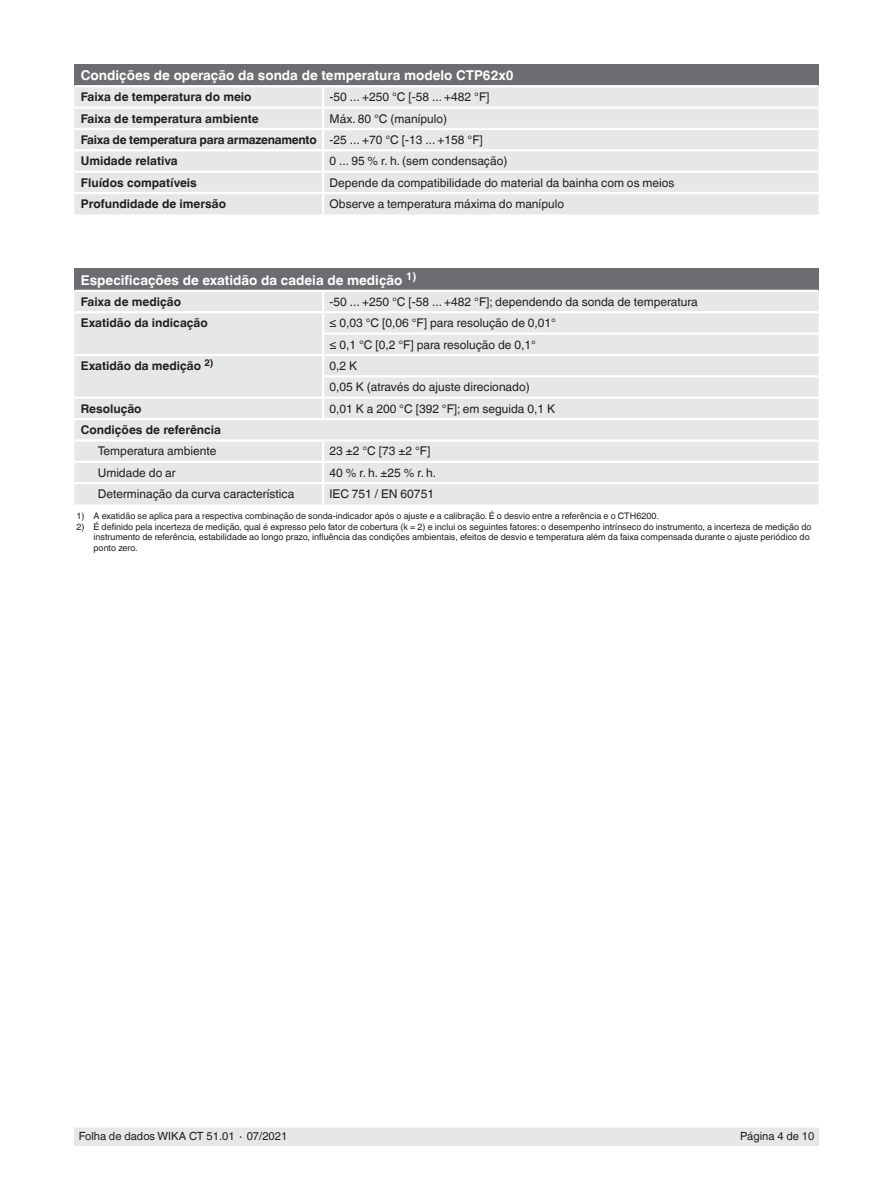
<style>
.page{position:relative;width:893px;height:1188px;background:#fff}
.page>*{position:absolute;margin:0;border:0;box-sizing:border-box;transform-origin:0 0}
.t1{font:700 13.5px "Helvetica World";color:#fff}
.t2{font:12px/21.3px "Helvetica World";color:#231f20}
.t3{font:700 12px "Helvetica World";color:#231f20}
.t4{font:700 12px/21.3px "Helvetica World";letter-spacing:-.02em;color:#231f20}
.t5{font:11.25px "Helvetica World";color:#231f20}
.t6{font:9px/10.5px "Helvetica World";color:#231f20}
.s1{font-weight:400}
</style>
<div class="page">
<div style="left:74px;top:1128px;width:745px;height:17px;background:#e6e7e9"></div>
<div style="left:74px;top:64px;width:745px;height:22px;background:#6c6d70"></div>
<div style="left:74px;top:87px;width:745px;height:127px;background:#e6e7e9"></div>
<hr style="left:74px;top:85px;width:249px;height:2px;background:#fff">
<hr style="left:323px;top:85px;width:496px;height:2px;background:#fff">
<hr style="left:74px;top:106px;width:249px;height:3px;background:#fff">
<hr style="left:323px;top:106px;width:496px;height:3px;background:#fff">
<hr style="left:74px;top:128px;width:249px;height:2px;background:#fff">
<hr style="left:323px;top:128px;width:496px;height:2px;background:#fff">
<hr style="left:74px;top:149px;width:249px;height:2px;background:#fff">
<hr style="left:323px;top:149px;width:496px;height:2px;background:#fff">
<hr style="left:322px;top:151px;width:2px;height:20px;background:#fff">
<hr style="left:74px;top:171px;width:249px;height:2px;background:#fff">
<hr style="left:323px;top:171px;width:496px;height:2px;background:#fff">
<svg style="left:322px;top:173px;width:2px;height:19px"></svg>
<hr style="left:74px;top:192px;width:249px;height:2px;background:#fff">
<hr style="left:323px;top:192px;width:496px;height:2px;background:#fff">
<hr style="left:322px;top:194px;width:2px;height:20px;background:#fff">
<svg style="left:322px;top:87px;width:2px;height:62px"></svg>
<div style="left:74px;top:268px;width:745px;height:23px;background:#6c6d70"></div>
<div style="left:74px;top:292px;width:745px;height:213px;background:#e6e7e9"></div>
<hr style="left:74px;top:439px;width:249px;height:3px;background:#fff">
<hr style="left:323px;top:439px;width:496px;height:3px;background:#fff">
<hr style="left:74px;top:311px;width:249px;height:2px;background:#fff">
<hr style="left:74px;top:354px;width:249px;height:2px;background:#fff">
<hr style="left:74px;top:397px;width:249px;height:2px;background:#fff">
<hr style="left:74px;top:418px;width:249px;height:2px;background:#fff">
<hr style="left:323px;top:418px;width:496px;height:2px;background:#fff">
<hr style="left:74px;top:461px;width:249px;height:2px;background:#fff">
<hr style="left:74px;top:482px;width:249px;height:2px;background:#fff">
<hr style="left:323px;top:354px;width:496px;height:2px;background:#fff">
<hr style="left:322px;top:375px;width:497px;height:2px;background:#fff">
<hr style="left:322px;top:377px;width:2px;height:20px;background:#fff">
<hr style="left:323px;top:397px;width:496px;height:2px;background:#fff">
<svg style="left:322px;top:399px;width:2px;height:19px"></svg>
<hr style="left:323px;top:461px;width:496px;height:2px;background:#fff">
<svg style="left:322px;top:442px;width:2px;height:40px"></svg>
<hr style="left:323px;top:482px;width:496px;height:2px;background:#fff">
<hr style="left:322px;top:484px;width:2px;height:21px;background:#fff">
<hr style="left:74px;top:290px;width:249px;height:2px;background:#fff">
<hr style="left:323px;top:290px;width:496px;height:2px;background:#fff">
<hr style="left:323px;top:311px;width:496px;height:2px;background:#fff">
<hr style="left:322px;top:332px;width:497px;height:3px;background:#fff">
<svg style="left:322px;top:292px;width:2px;height:83px"></svg>
<p class="t1" style="left:81px;top:67px;width:434px">Condições de operação da sonda de temperatura modelo CTP62x0</p>
<p class="t3" style="left:81px;top:90px;width:172px">Faixa de temperatura do meio</p>
<p class="t2" style="left:330px;top:86px;width:161px">-50 ... +250 °C [-58 ... +482 °F]</p>
<p class="t3" style="left:81px;top:111px;width:179px">Faixa de temperatura ambiente</p>
<p class="t4" style="left:81px;top:108px;width:404px;text-indent:249px"><span class="s1">Máx. 80 °C (manípulo)<br></span>Faixa de temperatura para armazenamento <span class="s1">-25 ... +70 °C [-13 ... +158 °F]<br></span>Umidade relativa</p>
<p class="t2" style="left:330px;top:151px;width:179px">0 ... 95 % r. h. (sem condensação)</p>
<p class="t3" style="left:81px;top:176px;width:118px">Fluídos compatíveis</p>
<p class="t2" style="left:330px;top:172px;width:346px">Depende da compatibilidade do material da bainha com os meios</p>
<p class="t3" style="left:81px;top:197px;width:147px">Profundidade de imersão</p>
<p class="t2" style="left:330px;top:193px;width:236px">Observe a temperatura máxima do manípulo</p>
<p class="t1" style="left:81px;top:272px;width:337px">Especificações de exatidão da cadeia de medição <sup>1)</sup></p>
<p class="t3" style="left:81px;top:295px;width:102px">Faixa de medição</p>
<p class="t2" style="left:330px;top:291px;width:370px">-50 ... +250 °C [-58 ... +482 °F]; dependendo da sonda de temperatura</p>
<p class="t3" style="left:81px;top:316px;width:128px">Exatidão da indicação</p>
<p class="t2" style="left:330px;top:312px;width:228px">≤ 0,03 °C [0,06 °F] para resolução de 0,01° ≤ 0,1 °C [0,2 °F] para resolução de 0,1°</p>
<p class="t3" style="left:81px;top:359px;width:134px">Exatidão da medição <sup>2)</sup></p>
<p class="t2" style="left:330px;top:355px;width:202px">0,2 K<br>0,05 K (através do ajuste direcionado)</p>
<p class="t3" style="left:81px;top:402px;width:62px">Resolução</p>
<p class="t2" style="left:330px;top:398px;width:227px">0,01 K a 200 °C [392 °F]; em seguida 0,1 K</p>
<p class="t3" style="left:81px;top:423px;width:142px">Condições de referência</p>
<p class="t2" style="left:98px;top:441px;width:120px">Temperatura ambiente</p>
<p class="t2" style="left:330px;top:441px;width:102px">23 ±2 °C [73 ±2 °F]</p>
<p class="t2" style="left:98px;top:462px;width:80px">Umidade do ar</p>
<p class="t2" style="left:330px;top:462px;width:108px">40 % r. h. ±25 % r. h.</p>
<p class="t2" style="left:98px;top:483px;width:198px">Determinação da curva característica</p>
<p class="t2" style="left:330px;top:483px;width:106px">IEC 751 / EN 60751</p>
<p class="t6" style="left:77px;top:511px;width:584px">1) A exatidão se aplica para a respectiva combinação de sonda-indicador após o ajuste e a calibração. É o desvio entre a referência e o CTH6200.</p>
<p class="t6" style="left:94px;top:522px;width:719px;text-indent:-17px">2) É definido pela incerteza de medição, qual é expresso pelo fator de cobertura (k = 2) e inclui os seguintes fatores: o desempenho intrínseco do instrumento, a incerteza de medição do instrumento de referência, estabilidade ao longo prazo, influência das condições ambientais, efeitos de desvio e temperatura além da faixa compensada durante o ajuste periódico do ponto zero.</p>
<p class="t5" style="left:79px;top:1130px;width:210px">Folha de dados WIKA CT 51.01 ∙ 07/2021</p>
<p class="t5" style="left:740px;top:1130px;width:76px">Página 4 de 10</p>
</div>
